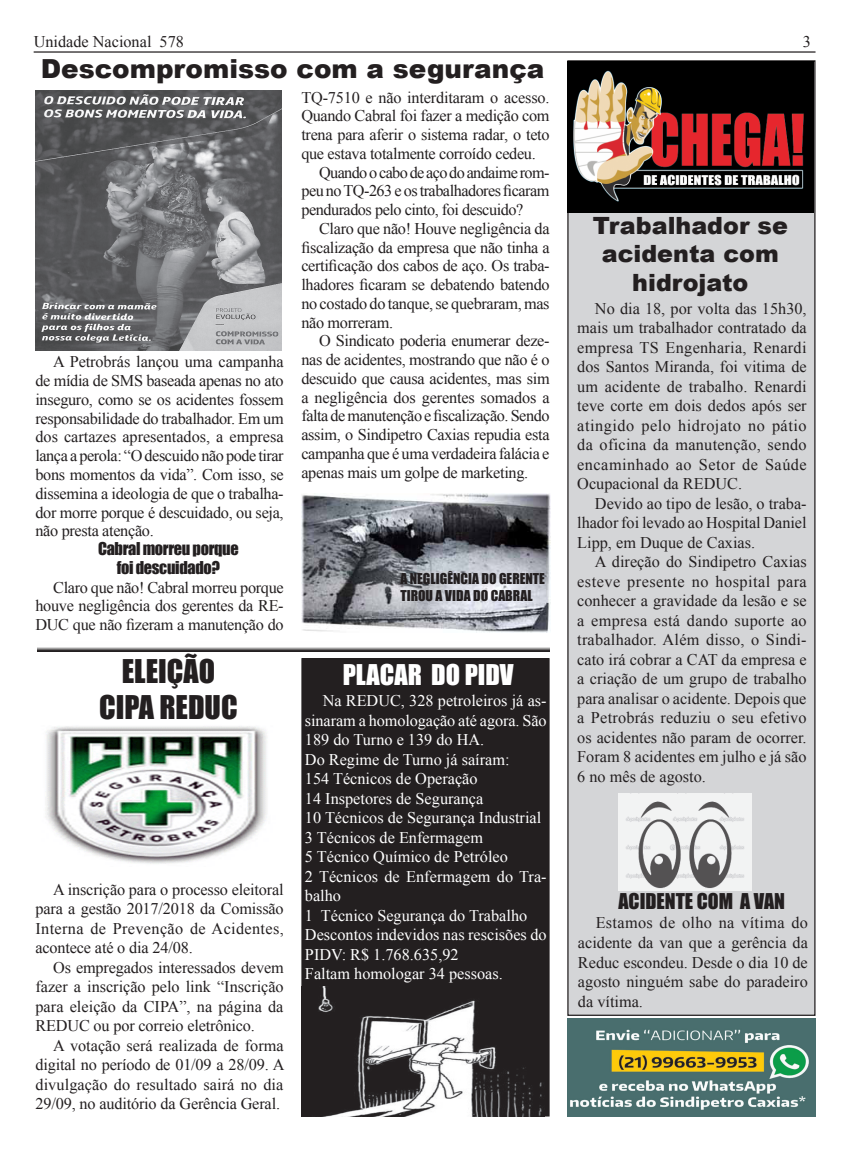
<style>
.page{position:relative;width:851px;height:1152px;background:#fff}
.page>*{position:absolute;margin:0;border:0;box-sizing:border-box;transform-origin:0 0}
.Texto{font:30px "Impact";color:#231f20}
.Título_1{font:900 26.25px "Arial";color:#231f20}
.Texto-2{font:26.25px "Impact";color:#fff}
.Título_1-2{font:900 23.75px/28.5px "Arial";color:#231f20;text-align:center}
.Texto-3{font:20px "Impact";color:#231f20}
.Texto-4{font:16.25px/19.5px "Times New Roman";letter-spacing:-.01em;color:#231f20;text-align:justify}
.Texto-5{font:16.25px/19.5px "Times New Roman";color:#fff}
.Texto-6{font:16.25px "Impact";letter-spacing:-.02em;color:#231f20}
.Texto-7{font:13.75px "Impact";color:#231f20}
</style>
<div class="page">
<div style="left:302px;top:658px;width:247px;height:457px;background:#231f20"></div>
<img style="left:301px;top:986px;width:243px;height:130px">
<img style="left:35px;top:90px;width:246px;height:260px">
<div style="left:568px;top:61px;width:246px;height:954px;background:#d4d5d7"></div>
<hr style="left:34px;top:51px;width:781px;height:2px;background:#231f20">
<img style="left:46px;top:726px;width:221px;height:138px">
<img style="left:301px;top:493px;width:249px;height:139px">
<img style="left:567px;top:1018px;width:248px;height:98px">
<svg style="left:37px;top:647px;width:512px;height:4px;background:#848282"></svg>
<img style="left:567px;top:61px;width:246px;height:152px">
<img style="left:618px;top:794px;width:133px;height:96px">
<p class="Texto-4" style="left:34px;top:31px;width:152px">Unidade Nacional 578</p>
<p class="Texto-4" style="left:802px;top:31px;width:10px">3</p>
<p class="Título_1" style="left:41px;top:50px;width:505px">Descompromisso com a segurança</p>
<p class="Texto-4" style="left:35px;top:352px;width:250px;line-height:18.8px;text-indent:18px">A Petrobrás lançou uma campanha de mídia de SMS baseada apenas no ato inseguro, como se os acidentes fossem responsabilidade do trabalhador. Em um dos cartazes apresentados, a empresa lança a perola: “O descuido não pode tirar bons momentos da vida”. Com isso, se dissemina a ideologia de que o trabalha&shy;dor morre porque é descuidado, ou seja, não presta atenção.</p>
<p class="Texto-6" style="left:98px;top:536px;width:142px">Cabral morreu porque</p>
<p class="Texto-6" style="left:117px;top:555px;width:105px">foi descuidado?</p>
<p class="Texto-4" style="left:35px;top:577px;width:250px;line-height:18.8px;text-indent:18px">Claro que não! Cabral morreu porque houve negligência dos gerentes da RE-DUC que não fizeram a manutenção do</p>
<p class="Texto" style="left:122px;top:648px;width:95px">ELEIÇÃO</p>
<p class="Texto" style="left:99px;top:684px;width:140px">CIPA REDUC</p>
<p class="Texto-4" style="left:35px;top:879px;width:250px;text-indent:18px">A inscrição para o processo eleitoral para a gestão 2017/2018 da Comissão Interna de Prevenção de Acidentes, acontece até o dia 24/08.</p>
<p class="Texto-4" style="left:35px;top:957px;width:250px;text-indent:18px">Os empregados interessados devem fazer a inscrição pelo link “Inscrição para eleição da CIPA”, na página da REDUC ou por correio eletrônico.</p>
<p class="Texto-4" style="left:35px;top:1035px;width:250px;text-indent:18px">A votação será realizada de forma digital no período de 01/09 a 28/09. A divulgação do resultado sairá no dia 29/09, no auditório da Gerência Geral.</p>
<p class="Texto-4" style="left:301px;top:87px;width:250px;line-height:18.8px">TQ-7510 e não interditaram o acesso.<br>Quando Cabral foi fazer a medição com trena para aferir o sistema radar, o teto que estava totalmente corroído cedeu.</p>
<p class="Texto-4" style="left:301px;top:162px;width:250px;line-height:18.8px;text-indent:18px">Quando o cabo de aço do andaime rom&shy;peu no TQ-263 e os trabalhadores ficaram pendurados pelo cinto, foi descuido?</p>
<p class="Texto-4" style="left:301px;top:219px;width:250px;line-height:18.8px;text-indent:18px">Claro que não! Houve negligência da fiscalização da empresa que não tinha a certificação dos cabos de aço. Os traba&shy;lhadores ficaram se debatendo batendo no costado do tanque, se quebraram, mas não morreram.</p>
<p class="Texto-4" style="left:301px;top:331px;width:250px;line-height:18.8px;text-indent:18px">O Sindicato poderia enumerar deze&shy;nas de acidentes, mostrando que não é o descuido que causa acidentes, mas sim a negligência dos gerentes somados a falta de manutenção e fiscalização. Sendo assim, o Sindipetro Caxias repudia esta campanha que é uma verdadeira falácia e apenas mais um golpe de marketing.</p>
<p class="Texto-7" style="left:400px;top:568px;width:146px">A NEGLIGÊNCIA DO GERENTE</p>
<p class="Texto-7" style="left:400px;top:584px;width:134px">TIROU A VIDA DO CABRAL</p>
<p class="Texto-2" style="left:342px;top:654px;width:172px">PLACAR DO PIDV</p>
<p class="Texto-5" style="left:305px;top:690px;width:243px;text-align:justify;text-indent:18px">Na REDUC, 328 petroleiros já as&shy;sinaram a homologação até agora. São 189 do Turno e 139 do HA.</p>
<p class="Texto-5" style="left:305px;top:749px;width:206px">Do Regime de Turno já saíram:</p>
<p class="Texto-5" style="left:305px;top:768px;width:174px">154 Técnicos de Operação</p>
<p class="Texto-5" style="left:305px;top:788px;width:180px">14 Inspetores de Segurança</p>
<p class="Texto-5" style="left:305px;top:807px;width:238px">10 Técnicos de Segurança Industrial</p>
<p class="Texto-5" style="left:305px;top:827px;width:179px">3 Técnicos de Enfermagem</p>
<p class="Texto-5" style="left:305px;top:846px;width:204px">5 Técnico Químico de Petróleo</p>
<p class="Texto-5" style="left:305px;top:866px;width:243px">2 Técnicos de Enfermagem do Tra&shy;balho</p>
<p class="Texto-5" style="left:305px;top:905px;width:224px">1 Técnico Segurança do Trabalho</p>
<p class="Texto-5" style="left:305px;top:924px;width:243px">Descontos indevidos nas rescisões do<br>PIDV: R$ 1.768.635,92</p>
<p class="Texto-5" style="left:305px;top:963px;width:199px">Faltam homologar 34 pessoas.</p>
<p class="Título_1-2" style="left:592px;top:210px;width:196px">Trabalhador se acidenta com</p>
<p class="Título_1-2" style="left:632px;top:267px;width:118px">hidrojato</p>
<p class="Texto-4" style="left:577px;top:298px;width:231px;text-indent:18px">No dia 18, por volta das 15h30, mais um trabalhador contratado da empresa TS Engenharia, Renardi dos Santos Miranda, foi vitima de um acidente de trabalho. Renardi teve corte em dois dedos após ser atingido pelo hidrojato no pátio da oficina da manutenção, sendo encaminhado ao Setor de Saúde Ocupacional da REDUC.</p>
<p class="Texto-4" style="left:577px;top:493px;width:231px;text-indent:18px">Devido ao tipo de lesão, o traba&shy;lhador foi levado ao Hospital Daniel Lipp, em Duque de Caxias.</p>
<p class="Texto-4" style="left:577px;top:552px;width:231px;text-indent:18px">A direção do Sindipetro Caxias esteve presente no hospital para conhecer a gravidade da lesão e se a empresa está dando suporte ao trabalhador. Além disso, o Sindi&shy;cato irá cobrar a CAT da empresa e a criação de um grupo de trabalho para analisar o acidente. Depois que a Petrobrás reduziu o seu efetivo os acidentes não param de ocorrer.<br>Foram 8 acidentes em julho e já são 6 no mês de agosto.</p>
<p class="Texto-3" style="left:618px;top:885px;width:168px">ACIDENTE COM A VAN</p>
<p class="Texto-4" style="left:578px;top:913px;width:231px;text-indent:18px">Estamos de olho na vítima do acidente da van que a gerência da Reduc escondeu. Desde o dia 10 de agosto ninguém sabe do paradeiro da vítima.</p>
</div>
